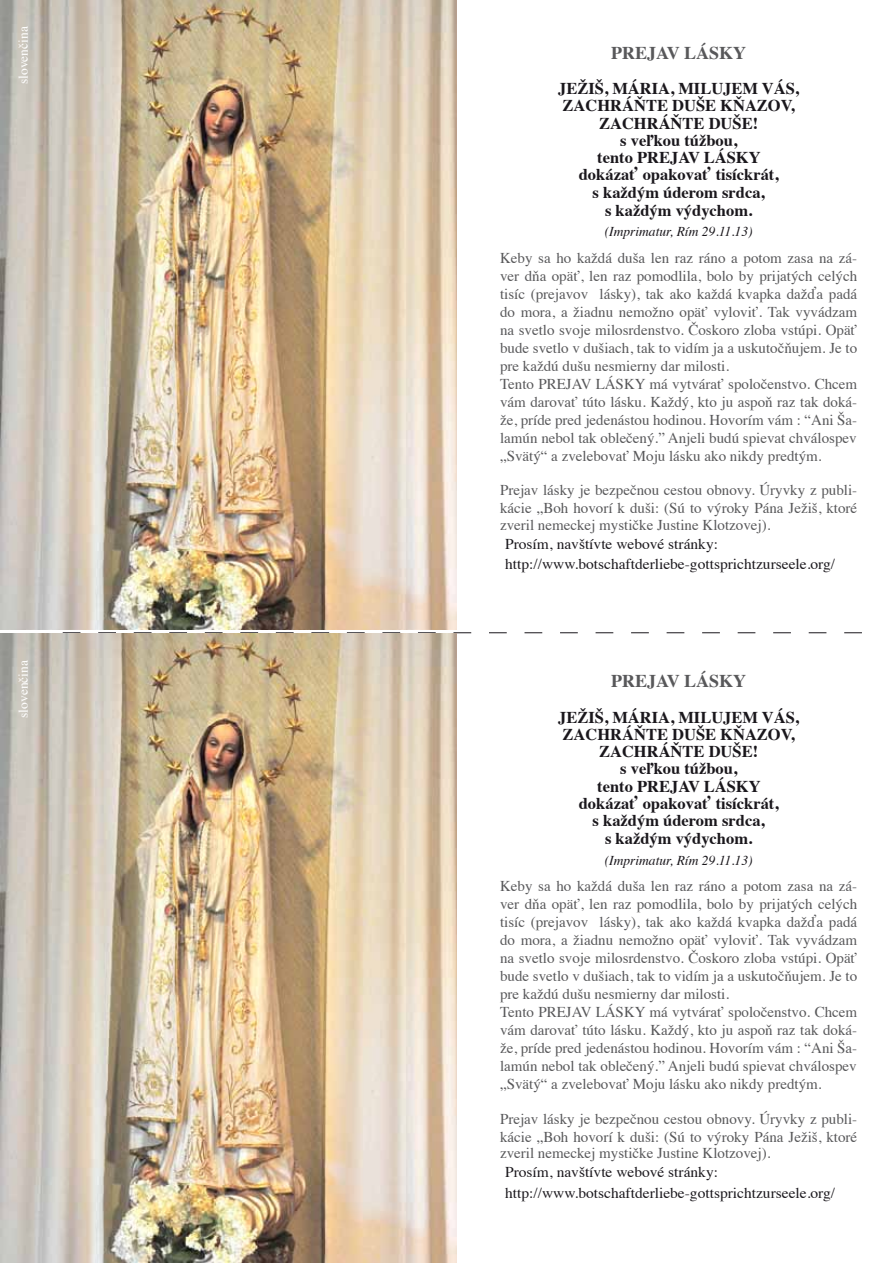
<style>
.page{position:relative;width:893px;height:1263px;background:#fff}
.page>*{position:absolute;margin:0;border:0;box-sizing:border-box;transform-origin:0 0}
.t1{font:700 18px "Times";color:#58585a}
.t2{font:700 16.5px/17.4px "Times";color:#1a171c;text-align:center}
.t3{font:700 16.5px/17.2px "Times";color:#1a171c;text-align:center}
.t4{font:15px/18px "Times";color:#58585a}
.t5{font:15px/20.5px "Times";color:#1a171c}
.t6{font:italic 13.5px "Times";color:#1a171c}
.t7{font:13.5px "Times";color:#fff}
</style>
<div class="page">
<svg style="left:63px;top:632px;width:799px;height:1px"></svg>
<img style="left:0;top:0;width:457px;height:629px">
<img style="left:0;top:634px;width:457px;height:629px">
<p class="t7" style="left:11px;top:84px;width:59px;rotate:-90deg">slovenčina</p>
<p class="t7" style="left:11px;top:718px;width:59px;rotate:-90deg">slovenčina</p>
<p class="t1" style="left:611px;top:36px;width:136px">PREJAV LÁSKY</p>
<p class="t3" style="left:558px;top:78px;width:242px">JEŽIŠ, MÁRIA, MILUJEM VÁS,<br>ZACHRÁŇTE DUŠE KŇAZOV,<br>ZACHRÁŇTE DUŠE!</p>
<p class="t2" style="left:579px;top:130px;width:201px">s veľkou túžbou,<br>tento PREJAV LÁSKY dokázať opakovať tisíckrát, s každým úderom srdca,<br>s každým výdychom.</p>
<p class="t6" style="left:605px;top:220px;width:149px">(Imprimatur, Rím 29.11.13)</p>
<p class="t4" style="left:500px;top:247px;width:359px">Keby sa ho každá duša len raz ráno a potom zasa na zá&shy;ver dňa opäť, len raz pomodlila, bolo by prijatých celých tisíc (prejavov lásky), tak ako každá kvapka dažďa padá do mora, a žiadnu nemožno opäť vyloviť. Tak vyvádzam na svetlo svoje milosrdenstvo. Čoskoro zloba vstúpi. Opäť bude svetlo v dušiach, tak to vidím ja a uskutočňujem. Je to pre každú dušu nesmierny dar milosti.<br>Tento PREJAV LÁSKY má vytvárať spoločenstvo. Chcem vám darovať túto lásku. Každý, kto ju aspoň raz tak doká&shy;že, príde pred jedenástou hodinou. Hovorím vám : “Ani Ša&shy;lamún nebol tak oblečený.” Anjeli budú spievat chválospev „Svätý“ a zvelebovať Moju lásku ako nikdy predtým.</p>
<p class="t4" style="left:500px;top:480px;width:359px">Prejav lásky je bezpečnou cestou obnovy. Úryvky z publi&shy;kácie „Boh hovorí k duši: (Sú to výroky Pána Ježiš, ktoré</p>
<p class="t4" style="left:500px;top:514px;width:272px">zveril nemeckej mystičke Justine Klotzovej).</p>
<p class="t5" style="left:505px;top:532px;width:331px">Prosím, navštívte webové stránky: http://www.botschaftderliebe-gottsprichtzurseele.org/</p>
<p class="t1" style="left:611px;top:664px;width:136px">PREJAV LÁSKY</p>
<p class="t3" style="left:558px;top:707px;width:242px">JEŽIŠ, MÁRIA, MILUJEM VÁS,<br>ZACHRÁŇTE DUŠE KŇAZOV,<br>ZACHRÁŇTE DUŠE!</p>
<p class="t2" style="left:579px;top:758px;width:201px">s veľkou túžbou,<br>tento PREJAV LÁSKY dokázať opakovať tisíckrát, s každým úderom srdca,<br>s každým výdychom.</p>
<p class="t6" style="left:605px;top:848px;width:149px">(Imprimatur, Rím 29.11.13)</p>
<p class="t4" style="left:500px;top:876px;width:359px">Keby sa ho každá duša len raz ráno a potom zasa na zá&shy;ver dňa opäť, len raz pomodlila, bolo by prijatých celých tisíc (prejavov lásky), tak ako každá kvapka dažďa padá do mora, a žiadnu nemožno opäť vyloviť. Tak vyvádzam na svetlo svoje milosrdenstvo. Čoskoro zloba vstúpi. Opäť bude svetlo v dušiach, tak to vidím ja a uskutočňujem. Je to pre každú dušu nesmierny dar milosti.<br>Tento PREJAV LÁSKY má vytvárať spoločenstvo. Chcem vám darovať túto lásku. Každý, kto ju aspoň raz tak doká&shy;že, príde pred jedenástou hodinou. Hovorím vám : “Ani Ša&shy;lamún nebol tak oblečený.” Anjeli budú spievat chválospev „Svätý“ a zvelebovať Moju lásku ako nikdy predtým.</p>
<p class="t4" style="left:500px;top:1108px;width:359px">Prejav lásky je bezpečnou cestou obnovy. Úryvky z publi&shy;kácie „Boh hovorí k duši: (Sú to výroky Pána Ježiš, ktoré</p>
<p class="t4" style="left:500px;top:1143px;width:272px">zveril nemeckej mystičke Justine Klotzovej).</p>
<p class="t5" style="left:505px;top:1161px;width:331px">Prosím, navštívte webové stránky: http://www.botschaftderliebe-gottsprichtzurseele.org/</p>
</div>
